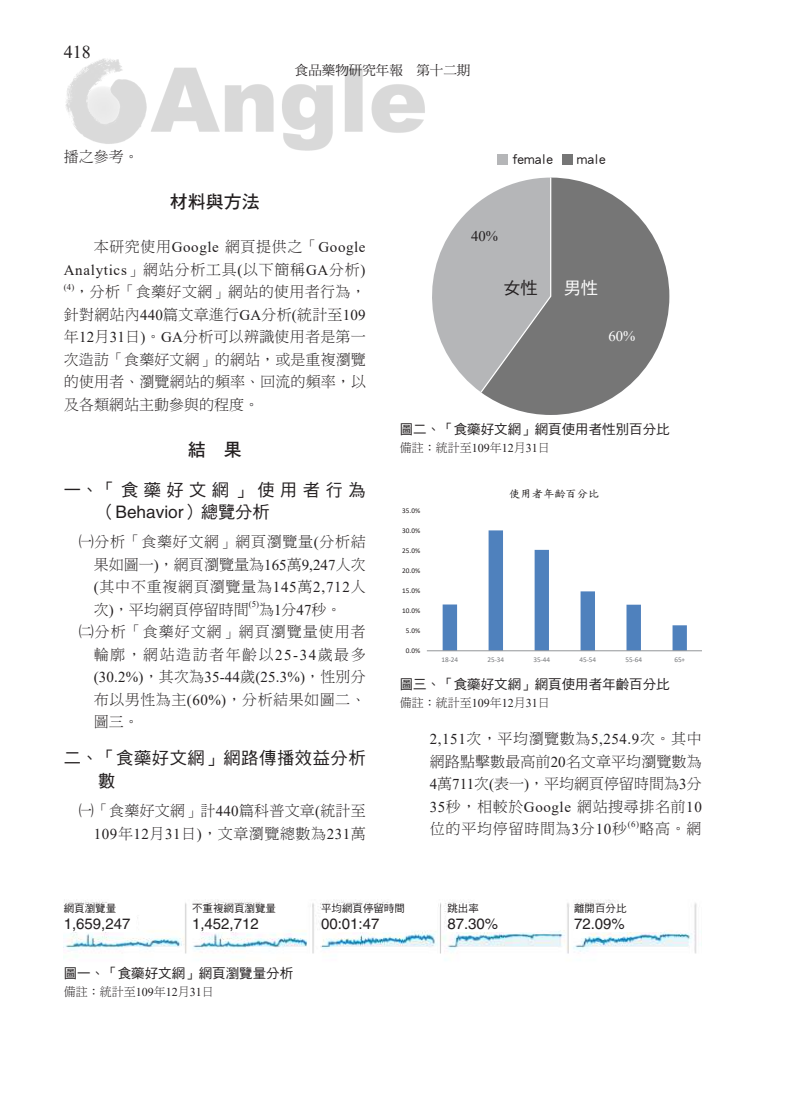
<style>
.page{position:relative;width:808px;height:1106px;background:#fff}
.page>*{position:absolute;margin:0;border:0;box-sizing:border-box;transform-origin:0 0}
.t1{font:18px "DF Hei Std W7";color:#231f20}
.t2{font:18px "Times New Roman";color:#231f20}
.t3{font:17.25px/22.5px "DF Hei Std W5";letter-spacing:.035em;color:#231f20}
.t4{font:17.25px "DF Hei Std W5";letter-spacing:.32em;color:#231f20}
.t5{font:17.25px "Helvetica";color:#231f20}
.t6{font:17.1px "DF Hei Std W5";color:#231f20}
.t7{font:17.1px "DF Hei Std W5";color:#fff}
.t8{font:15px/22.5px "DF Ming Std W3";letter-spacing:.015em;color:#231f20;text-align:justify}
.t9{font:15px/22.5px "Times New Roman";letter-spacing:.04em;color:#231f20;text-align:right}
.t10{font:15px "Helvetica";color:#231f20}
.t11{font:15px/22.5px "DF Ming Std W3";letter-spacing:.035em;color:#231f20}
.t12{font:15px "DF Ming Std W3";letter-spacing:.1em;color:#231f20}
.t13{font:15px "DF Ming Std W3";letter-spacing:.065em;color:#231f20}
.t14{font:14.7px "DF Hei Std W5";color:#231f20}
.t15{font:14.7px "Times New Roman";color:#231f20}
.t16{font:14.7px "Times New Roman";color:#fff}
.t17{font:13.5px "DF Hei Std W5";color:#231f20}
.t18{font:13.5px "DF Ming Std W5";color:#231f20}
.t19{font:12px "DF Ming Std W3";color:#231f20}
.t20{font:11.25px "DF Kai Shu SB Estd BF";color:#231f20}
.t21{font:10.5px "DF Hei Std W5";color:#231f20}
.t22{font:8.7px "Times New Roman";color:#231f20}
.t23{font:7.2px "Calibri";color:#231f20}
.t24{font:7.2px "Calibri";color:#76787b}
.s1{font-family:"DF Ming Std W3"}
.s2{font-family:"Times New Roman"}
.s3{font-family:"DF Hei Std W5"}
.s4{font-family:"Koz Min Pro"}
</style>
<div class="page">
<img style="left:64px;top:899px;width:638px;height:58px">
<svg style="left:483px;top:177px;width:186px;height:238px;fill:#767676"></svg>
<svg style="left:432px;top:177px;width:120px;height:217px"></svg>
<div style="left:498px;top:154px;width:10px;height:10px;background:#b5b6b8"></div>
<div style="left:562px;top:154px;width:10px;height:10px;background:#767676"></div>
<svg style="left:443px;top:530px;width:244px;height:120px"></svg>
<hr style="left:427px;top:650px;width:275px;height:1px;background:#939598">
<div style="left:64px;top:903px;width:72px;height:28px;background:#fff"></div>
<div style="left:192px;top:903px;width:89px;height:28px;background:#fff"></div>
<div style="left:321px;top:903px;width:89px;height:28px;background:#fff"></div>
<div style="left:447px;top:903px;width:90px;height:28px;background:#fff"></div>
<div style="left:574px;top:903px;width:89px;height:28px;background:#fff"></div>
<img style="left:65px;top:58px;width:360px;height:93px">
<p class="t2" style="left:64px;top:39px;width:28px">418</p>
<p class="t8" style="left:64px;top:145px;width:76px">播之參考。</p>
<p class="t18" style="left:295px;top:63px;width:177px">食品藥物研究年報　第十二期</p>
<p class="t14" style="left:513px;top:151px;width:42px">female</p>
<p class="t14" style="left:577px;top:151px;width:30px">male</p>
<p class="t1" style="left:170px;top:192px;width:91px">材料與方法</p>
<p class="t9" style="left:64px;top:235px;width:303px"><span class="s1">本研究使用</span>Google <span class="s1">網頁提供之「</span>Google<br>Analytics<span class="s1">」網站分析工具</span>(<span class="s1">以下簡稱</span>GA<span class="s1">分析</span>)</p>
<p class="t22" style="left:64px;top:280px;width:12px">(4)</p>
<p class="t8" style="left:64px;top:280px;width:304px;text-indent:11px">，分析「食藥好文網」網站的使用者行為，針對網站內<span class="s2">440</span>篇文章進行<span class="s2">GA</span>分析<span class="s2">(</span>統計至<span class="s2">109</span>年<span class="s2">12</span>月<span class="s2">31</span>日<span class="s2">)</span>。<span class="s2">GA</span>分析可以辨識使用者是第一次造訪「食藥好文網」的網站，或是重複瀏覽的使用者、瀏覽網站的頻率、回流的頻率，以及各類網站主動參與的程度。</p>
<p class="t1" style="left:188px;top:440px;width:55px">結　果</p>
<p class="t4" style="left:64px;top:480px;width:303px">一、「食藥好文網」使用者行為</p>
<p class="t5" style="left:98px;top:502px;width:173px"><span class="s3">（</span>Behavior<span class="s3">）總覽分析</span></p>
<p class="t8" style="left:94px;top:530px;width:274px;text-indent:-15px"><span class="s4">㈠</span>分析「食藥好文網」網頁瀏覽量<span class="s2">(</span>分析結果如圖一<span class="s2">)</span>，網頁瀏覽量為<span class="s2">165</span>萬<span class="s2">9,247</span>人次<span class="s2">(</span>其中不重複網頁瀏覽量為<span class="s2">145</span>萬<span class="s2">2,712</span>人次<span class="s2">)</span>，平均網頁停留時間</p>
<p class="t22" style="left:249px;top:598px;width:12px">(5)</p>
<p class="t8" style="left:259px;top:598px;width:84px">為<span class="s2">1</span>分<span class="s2">47</span>秒。</p>
<p class="t13" style="left:79px;top:623px;width:288px"><span class="s4">㈡</span>分析「食藥好文網」網頁瀏覽量使用者</p>
<p class="t12" style="left:94px;top:646px;width:273px">輪廓，網站造訪者年齡以<span class="s2">25-34</span>歲最多</p>
<p class="t9" style="left:94px;top:665px;width:273px">(30.2%)<span class="s1">，其次為</span>35-44<span class="s1">歲</span>(25.3%)<span class="s1">，性別分</span></p>
<p class="t11" style="left:94px;top:688px;width:273px">布以男性為主<span class="s2">(60%)</span>，分析結果如圖二、圖三。</p>
<p class="t3" style="left:98px;top:746px;width:269px;text-indent:-35px">二、「食藥好文網」網路傳播效益分析數</p>
<p class="t8" style="left:79px;top:799px;width:288px;text-align:right"><span class="s4">㈠</span>「食藥好文網」計<span class="s2">440</span>篇科普文章<span class="s2">(</span>統計至<br><span class="s2">109</span>年<span class="s2">12</span>月<span class="s2">31</span>日<span class="s2">)</span>，文章瀏覽總數為<span class="s2">231</span>萬</p>
<p class="t15" style="left:471px;top:226px;width:28px">40%</p>
<p class="t6" style="left:503px;top:278px;width:36px">女性</p>
<p class="t7" style="left:564px;top:278px;width:36px">男性</p>
<p class="t16" style="left:608px;top:325px;width:28px">60%</p>
<p class="t17" style="left:400px;top:422px;width:271px">圖二、「食藥好文網」網頁使用者性別百分比</p>
<p class="t19" style="left:400px;top:441px;width:151px">備註：統計至<span class="s2">109</span>年<span class="s2">12</span>月<span class="s2">31</span>日</p>
<p class="t23" style="left:402px;top:506px;width:19px">35.0%</p>
<p class="t23" style="left:402px;top:526px;width:19px">30.0%</p>
<p class="t23" style="left:402px;top:546px;width:19px">25.0%</p>
<p class="t23" style="left:402px;top:566px;width:19px">20.0%</p>
<p class="t23" style="left:402px;top:585px;width:19px">15.0%</p>
<p class="t23" style="left:402px;top:605px;width:19px">10.0%</p>
<p class="t23" style="left:406px;top:625px;width:16px">5.0%</p>
<p class="t23" style="left:406px;top:645px;width:16px">0.0%</p>
<p class="t20" style="left:509px;top:488px;width:92px">使用者年齡百分比</p>
<p class="t24" style="left:441px;top:655px;width:18px">18-24</p>
<p class="t24" style="left:487px;top:655px;width:18px">25-34</p>
<p class="t24" style="left:533px;top:655px;width:18px">35-44</p>
<p class="t24" style="left:579px;top:655px;width:18px">45-54</p>
<p class="t24" style="left:625px;top:655px;width:18px">55-64</p>
<p class="t24" style="left:674px;top:655px;width:12px">65+</p>
<p class="t17" style="left:400px;top:676px;width:271px">圖三、「食藥好文網」網頁使用者年齡百分比</p>
<p class="t19" style="left:400px;top:696px;width:151px">備註：統計至<span class="s2">109</span>年<span class="s2">12</span>月<span class="s2">31</span>日</p>
<p class="t9" style="left:430px;top:727px;width:273px">2,151<span class="s1">次，平均瀏覽數為</span>5,254.9<span class="s1">次。其中</span></p>
<p class="t8" style="left:430px;top:750px;width:273px">網路點擊數最高前<span class="s2">20</span>名文章平均瀏覽數為<span class="s2">4</span>萬<span class="s2">711</span>次<span class="s2">(</span>表一<span class="s2">)</span>，平均網頁停留時間為<span class="s2">3</span>分<span class="s2">35</span>秒，相較於<span class="s2">Google</span> 網站搜尋排名前<span class="s2">10</span>位的平均停留時間為<span class="s2">3</span>分<span class="s2">10</span>秒</p>
<p class="t22" style="left:628px;top:818px;width:13px">(6)</p>
<p class="t8" style="left:639px;top:817px;width:64px">略高。網</p>
<p class="t21" style="left:64px;top:902px;width:54px">網頁瀏覽量</p>
<p class="t10" style="left:64px;top:915px;width:68px">1,659,247</p>
<p class="t21" style="left:192px;top:902px;width:85px">不重複網頁瀏覽量</p>
<p class="t10" style="left:192px;top:915px;width:68px">1,452,712</p>
<p class="t17" style="left:64px;top:966px;width:231px">圖一、「食藥好文網」網頁瀏覽量分析</p>
<p class="t19" style="left:64px;top:985px;width:151px">備註：統計至<span class="s2">109</span>年<span class="s2">12</span>月<span class="s2">31</span>日</p>
<p class="t21" style="left:321px;top:902px;width:86px">平均網頁停留時間</p>
<p class="t10" style="left:321px;top:915px;width:60px">00:01:47</p>
<p class="t21" style="left:447px;top:902px;width:33px">跳出率</p>
<p class="t10" style="left:447px;top:915px;width:52px">87.30%</p>
<p class="t21" style="left:574px;top:902px;width:54px">離開百分比</p>
<p class="t10" style="left:574px;top:915px;width:52px">72.09%</p>
</div>
